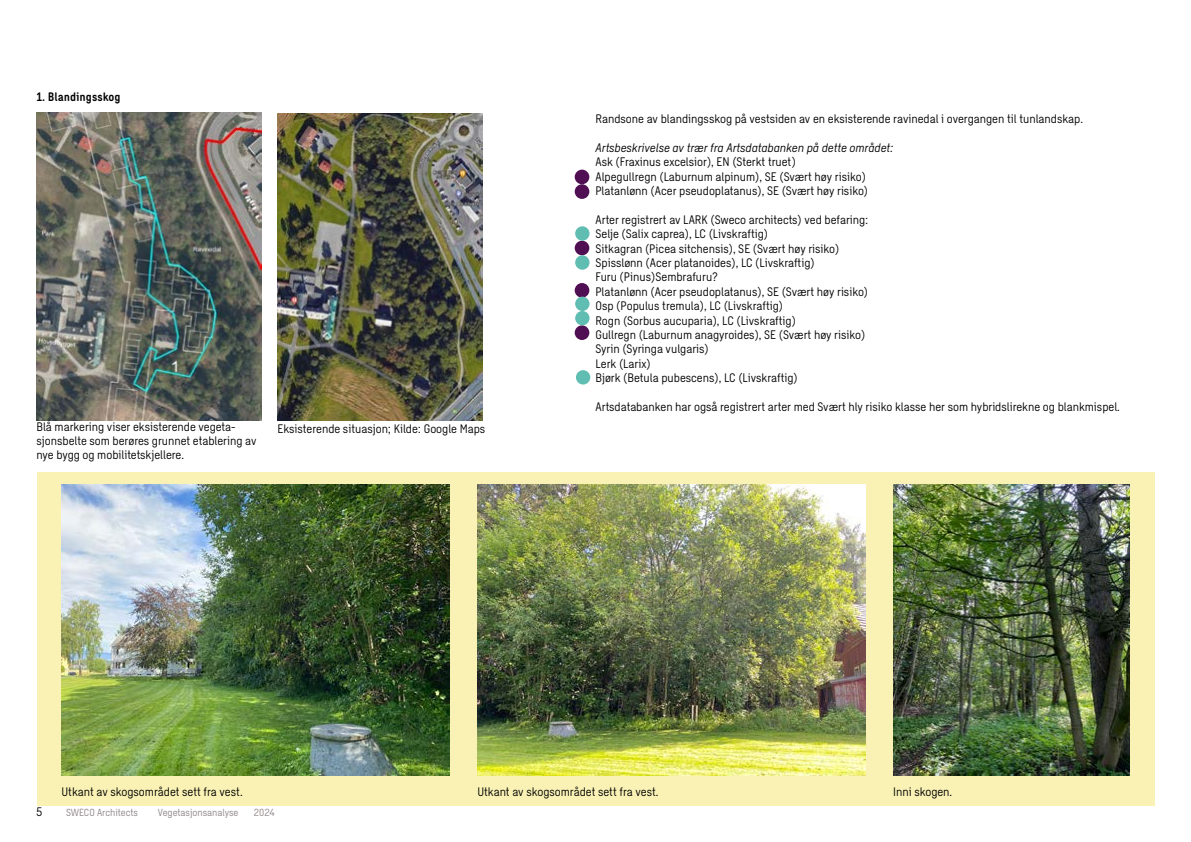
<style>
.page{position:relative;width:1191px;height:842px;background:#fff}
.page>*{position:absolute;margin:0;border:0;box-sizing:border-box;transform-origin:0 0}
.t1{font:12px/14.4px "Sweco Sans";color:#000}
.t2{font:italic 12px "Sweco Sans";color:#000}
.t3{font:700 12px "Sweco Sans";color:#000}
.t4{font:10px "Sweco Sans";color:#8e8586}
</style>
<div class="page">
<div style="left:36px;top:472px;width:1118px;height:334px;background:#faf2b5"></div>
<img style="left:61px;top:484px;width:389px;height:291px">
<img style="left:477px;top:484px;width:389px;height:291px">
<img style="left:893px;top:484px;width:236px;height:291px">
<img style="left:277px;top:113px;width:205px;height:308px">
<img style="left:36px;top:113px;width:225px;height:308px">
<div style="left:574px;top:170px;width:15px;height:14px;background:#500f53;border-radius:50%"></div>
<div style="left:574px;top:184px;width:15px;height:15px;background:#500f53;border-radius:50%"></div>
<div style="left:574px;top:241px;width:15px;height:14px;background:#500f53;border-radius:50%"></div>
<div style="left:574px;top:283px;width:15px;height:15px;background:#500f53;border-radius:50%"></div>
<div style="left:574px;top:325px;width:15px;height:15px;background:#500f53;border-radius:50%"></div>
<div style="left:575px;top:311px;width:14px;height:14px;background:#60bdb2;border-radius:50%"></div>
<div style="left:575px;top:297px;width:14px;height:14px;background:#60bdb2;border-radius:50%"></div>
<div style="left:575px;top:255px;width:14px;height:15px;background:#60bdb2;border-radius:50%"></div>
<div style="left:575px;top:226px;width:14px;height:15px;background:#60bdb2;border-radius:50%"></div>
<div style="left:576px;top:370px;width:14px;height:14px;background:#60bdb2;border-radius:50%"></div>
<p class="t3" style="left:36px;top:89px;width:86px">1. Blandingsskog</p>
<p class="t1" style="left:36px;top:419px;width:200px">Blå markering viser eksisterende vegeta-</p>
<p class="t1" style="left:277px;top:422px;width:209px">Eksisterende situasjon; Kilde: Google Maps</p>
<p class="t1" style="left:36px;top:434px;width:221px">sjonsbelte som berøres grunnet etablering av nye bygg og mobilitetskjellere.</p>
<p class="t1" style="left:595px;top:112px;width:489px">Randsone av blandingsskog på vestsiden av en eksisterende ravinedal i overgangen til tunlandskap.</p>
<p class="t2" style="left:595px;top:141px;width:299px">Artsbeskrivelse av trær fra Artsdatabanken på dette området:</p>
<p class="t1" style="left:595px;top:155px;width:274px">Ask (Fraxinus excelsior), EN (Sterkt truet)<br>Alpegullregn (Laburnum alpinum), SE (Svært høy risiko)<br>Platanlønn (Acer pseudoplatanus), SE (Svært høy risiko)</p>
<p class="t1" style="left:595px;top:212px;width:274px">Arter registrert av LARK (Sweco architects) ved befaring:<br>Selje (Salix caprea), LC (Livskraftig)<br>Sitkagran (Picea sitchensis), SE (Svært høy risiko)<br>Spisslønn (Acer platanoides), LC (Livskraftig)<br>Furu (Pinus)Sembrafuru?<br>Platanlønn (Acer pseudoplatanus), SE (Svært høy risiko)<br>Osp (Populus tremula), LC (Livskraftig)<br>Rogn (Sorbus aucuparia), LC (Livskraftig)<br>Gullregn (Laburnum anagyroides), SE (Svært høy risiko)<br>Syrin (Syringa vulgaris)<br>Lerk (Larix)<br>Bjørk (Betula pubescens), LC (Livskraftig)</p>
<p class="t1" style="left:595px;top:400px;width:526px">Artsdatabanken har også registrert arter med Svært hly risiko klasse her som hybridslirekne og blankmispel.</p>
<p class="t1" style="left:61px;top:785px;width:183px">Utkant av skogsområdet sett fra vest.</p>
<p class="t1" style="left:477px;top:785px;width:183px">Utkant av skogsområdet sett fra vest.</p>
<p class="t1" style="left:893px;top:785px;width:61px">Inni skogen.</p>
<p class="t1" style="left:36px;top:804px;width:8px">5</p>
<p class="t4" style="left:66px;top:806px;width:73px">SWECO Architects</p>
<p class="t4" style="left:158px;top:806px;width:82px">Vegetasjonsanalyse</p>
<p class="t4" style="left:254px;top:806px;width:22px">2024</p>
</div>
